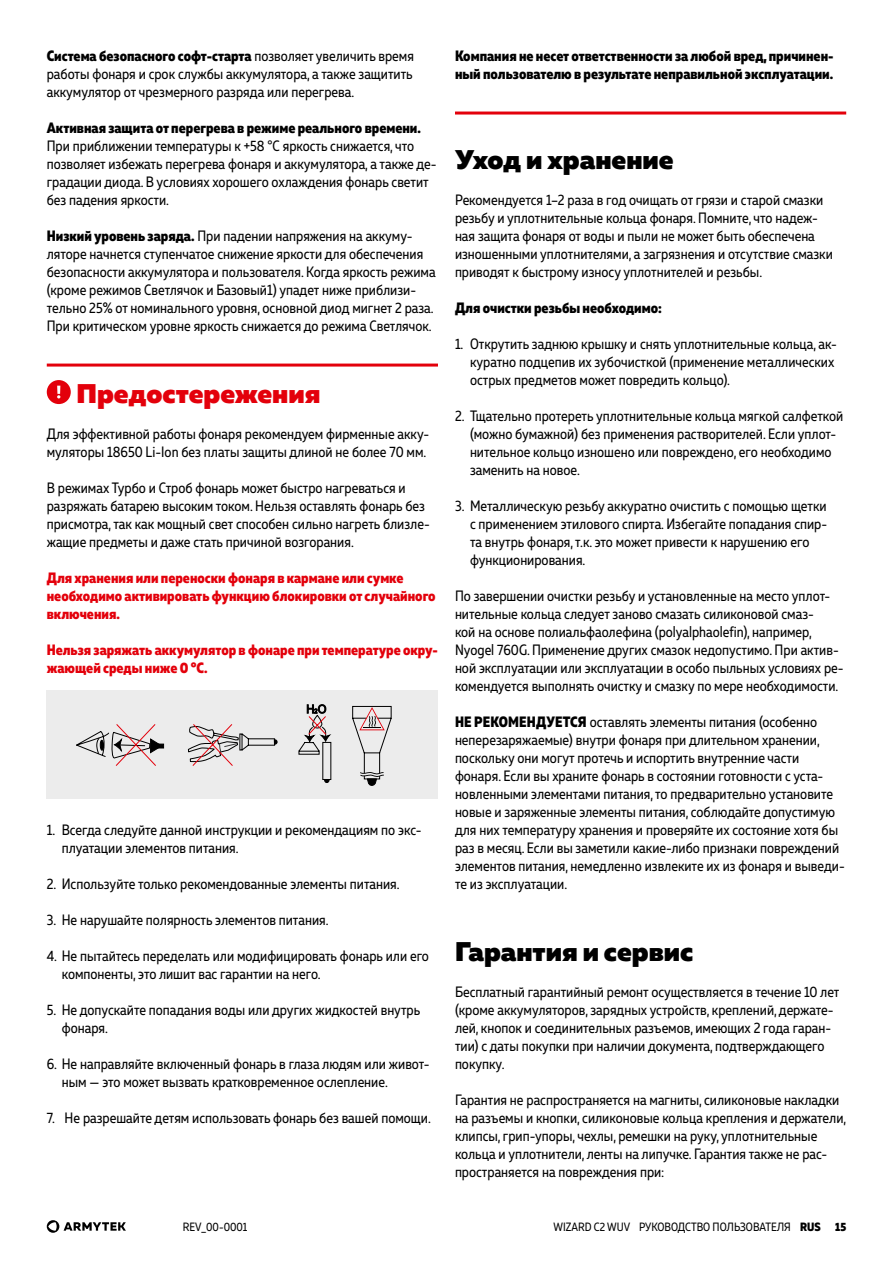
<style>
.page{position:relative;width:893px;height:1263px;background:#fff}
.page>*{position:absolute;margin:0;border:0;box-sizing:border-box;transform-origin:0 0}
.t1{font:900 27px "Muller";color:#000}
.t2{font:900 27px "Muller";color:#e3000b}
.t3{font:15px/18px "Muller Narrow";color:#000}
.t4{font:800 15px/18px "Muller Narrow";color:#000}
.t5{font:800 15px/18px "Muller Narrow";color:#e3000b}
.t6{font:12px "Muller Narrow";color:#000}
.s1{font-weight:800}
</style>
<div class="page">
<svg style="left:47px;top:1220px;width:12px;height:13px"></svg>
<svg style="left:48px;top:1222px;width:9px;height:9px"></svg>
<svg style="left:64px;top:1222px;width:62px;height:9px"></svg>
<hr style="left:47px;top:364px;width:391px;height:3px;background:#e3000b">
<div style="left:47px;top:380px;width:24px;height:24px;background:#e3000b;border-radius:50%"></div>
<svg style="left:57px;top:386px;width:3px;height:12px"></svg>
<div style="left:47px;top:691px;width:391px;height:108px;background:#ececec"></div>
<div style="left:154px;top:744px;width:10px;height:4px;border:1px solid #000"></div>
<svg style="left:76px;top:724px;width:87px;height:42px"></svg>
<svg style="left:188px;top:724px;width:89px;height:42px"></svg>
<svg style="left:298px;top:704px;width:34px;height:79px"></svg>
<svg style="left:352px;top:706px;width:40px;height:80px"></svg>
<hr style="left:455px;top:112px;width:391px;height:3px;background:#e3000b">
<p class="t3" style="left:47px;top:46px;width:369px;text-align:justify"><span class="s1">Система безопасного софт-старта</span> позволяет увеличить время работы фонаря и срок службы аккумулятора, а также защитить аккумулятор от чрезмерного разряда или перегрева.</p>
<p class="t4" style="left:47px;top:118px;width:376px">Активная защита от перегрева в режиме реального времени.</p>
<p class="t3" style="left:47px;top:136px;width:391px">При приближении температуры к +58 °C яркость снижается, что позволяет избежать перегрева фонаря и аккумулятора, а также де&shy;градации диода. В условиях хорошего охлаждения фонарь светит без падения яркости.</p>
<p class="t3" style="left:47px;top:226px;width:390px"><span class="s1">Низкий уровень заряда.</span> При падении напряжения на аккуму&shy;ляторе начнется ступенчатое снижение яркости для обеспечения безопасности аккумулятора и пользователя. Когда яркость режима (кроме режимов Светлячок и Базовый1) упадет ниже приблизи&shy;тельно 25% от номинального уровня, основной диод мигнет 2 раза.<br>При критическом уровне яркость снижается до режима Светлячок.</p>
<h1 class="t2" style="left:77px;top:376px;width:245px">Предостережения</h1>
<p class="t3" style="left:47px;top:424px;width:384px">Для эффективной работы фонаря рекомендуем фирменные акку&shy;муляторы 18650 Li-Ion без платы защиты длиной не более 70 мм.</p>
<p class="t3" style="left:47px;top:478px;width:384px">В режимах Турбо и Строб фонарь может быстро нагреваться и разряжать батарею высоким током. Нельзя оставлять фонарь без присмотра, так как мощный свет способен сильно нагреть близле&shy;жащие предметы и даже стать причиной возгорания.</p>
<p class="t5" style="left:47px;top:568px;width:390px">Для хранения или переноски фонаря в кармане или сумке необходимо активировать функцию блокировки от случайного включения.</p>
<p class="t5" style="left:47px;top:640px;width:393px">Нельзя заряжать аккумулятор в фонаре при температуре окру&shy;жающей среды ниже 0 °С.</p>
<p class="t3" style="left:62px;top:820px;width:361px;text-indent:-15px">1. Всегда следуйте данной инструкции и рекомендациям по экс&shy;плуатации элементов питания.</p>
<p class="t3" style="left:47px;top:874px;width:354px">2. Используйте только рекомендованные элементы питания.</p>
<p class="t3" style="left:47px;top:910px;width:283px">3. Не нарушайте полярность элементов питания.</p>
<p class="t3" style="left:62px;top:946px;width:369px;text-indent:-15px">4. Не пытайтесь переделать или модифицировать фонарь или его компоненты, это лишит вас гарантии на него.</p>
<p class="t3" style="left:62px;top:1000px;width:360px;text-indent:-15px">5. Не допускайте попадания воды или других жидкостей внутрь фонаря.</p>
<p class="t3" style="left:62px;top:1054px;width:369px;text-indent:-15px">6. Не направляйте включенный фонарь в глаза людям или живот&shy;ным — это может вызвать кратковременное ослепление.</p>
<p class="t3" style="left:47px;top:1108px;width:386px">7. Не разрешайте детям использовать фонарь без вашей помощи.</p>
<p class="t4" style="left:455px;top:46px;width:380px">Компания не несет ответственности за любой вред, причинен&shy;ный пользователю в результате неправильной эксплуатации.</p>
<h1 class="t1" style="left:455px;top:142px;width:220px">Уход и хранение</h1>
<p class="t3" style="left:455px;top:190px;width:379px">Рекомендуется 1–2 раза в год очищать от грязи и старой смазки резьбу и уплотнительные кольца фонаря. Помните, что надеж&shy;ная защита фонаря от воды и пыли не может быть обеспечена изношенными уплотнителями, а загрязнения и отсутствие смазки приводят к быстрому износу уплотнителей и резьбы.</p>
<p class="t4" style="left:455px;top:298px;width:208px">Для очистки резьбы необходимо:</p>
<p class="t3" style="left:470px;top:334px;width:368px;text-indent:-15px">1. Открутить заднюю крышку и снять уплотнительные кольца, ак&shy;куратно подцепив их зубочисткой (применение металлических острых предметов может повредить кольцо).</p>
<p class="t3" style="left:470px;top:406px;width:375px;text-indent:-15px">2. Тщательно протереть уплотнительные кольца мягкой салфеткой (можно бумажной) без применения растворителей. Если уплот&shy;нительное кольцо изношено или повреждено, его необходимо заменить на новое.</p>
<p class="t3" style="left:470px;top:496px;width:359px;text-indent:-15px">3. Металлическую резьбу аккуратно очистить с помощью щетки с применением этилового спирта. Избегайте попадания спир&shy;та внутрь фонаря, т.к. это может привести к нарушению его функционирования.</p>
<p class="t3" style="left:455px;top:586px;width:390px">По завершении очистки резьбу и установленные на место уплот&shy;нительные кольца следует заново смазать силиконовой смаз-<br>кой на основе полиальфаолефина (polyalphaolefin), например, Nyogel 760G. Применение других смазок недопустимо. При актив&shy;ной эксплуатации или эксплуатации в особо пыльных условиях ре&shy;комендуется выполнять очистку и смазку по мере необходимости.</p>
<p class="t3" style="left:455px;top:712px;width:391px"><span class="s1">НЕ РЕКОМЕНДУЕТСЯ</span> оставлять элементы питания (особенно неперезаряжаемые) внутри фонаря при длительном хранении, поскольку они могут протечь и испортить внутренние части фонаря. Если вы храните фонарь в состоянии готовности с уста&shy;новленными элементами питания, то предварительно установите новые и заряженные элементы питания, соблюдайте допустимую для них температуру хранения и проверяйте их состояние хотя бы раз в месяц. Если вы заметили какие-либо признаки повреждений элементов питания, немедленно извлеките их из фонаря и выведи&shy;те из эксплуатации.</p>
<h1 class="t1" style="left:455px;top:934px;width:240px">Гарантия и сервис</h1>
<p class="t3" style="left:455px;top:982px;width:386px">Бесплатный гарантийный ремонт осуществляется в течение 10 лет (кроме аккумуляторов, зарядных устройств, креплений, держате&shy;лей, кнопок и соединительных разъемов, имеющих 2 года гаран&shy;тии) с даты покупки при наличии документа, подтверждающего покупку.</p>
<p class="t3" style="left:455px;top:1090px;width:393px">Гарантия не распространяется на магниты, силиконовые накладки на разъемы и кнопки, силиконовые кольца крепления и держатели, клипсы, грип-упоры, чехлы, ремешки на руку, уплотнительные кольца и уплотнители, ленты на липучке. Гарантия также не рас&shy;пространяется на повреждения при:</p>
<p class="t6" style="left:183px;top:1219px;width:66px">REV_00-0001</p>
<p class="t6" style="left:554px;top:1219px;width:294px">WIZARD C2 WUV РУКОВОДСТВО ПОЛЬЗОВАТЕЛЯ <span class="s1">RUS 15</span></p>
</div>
